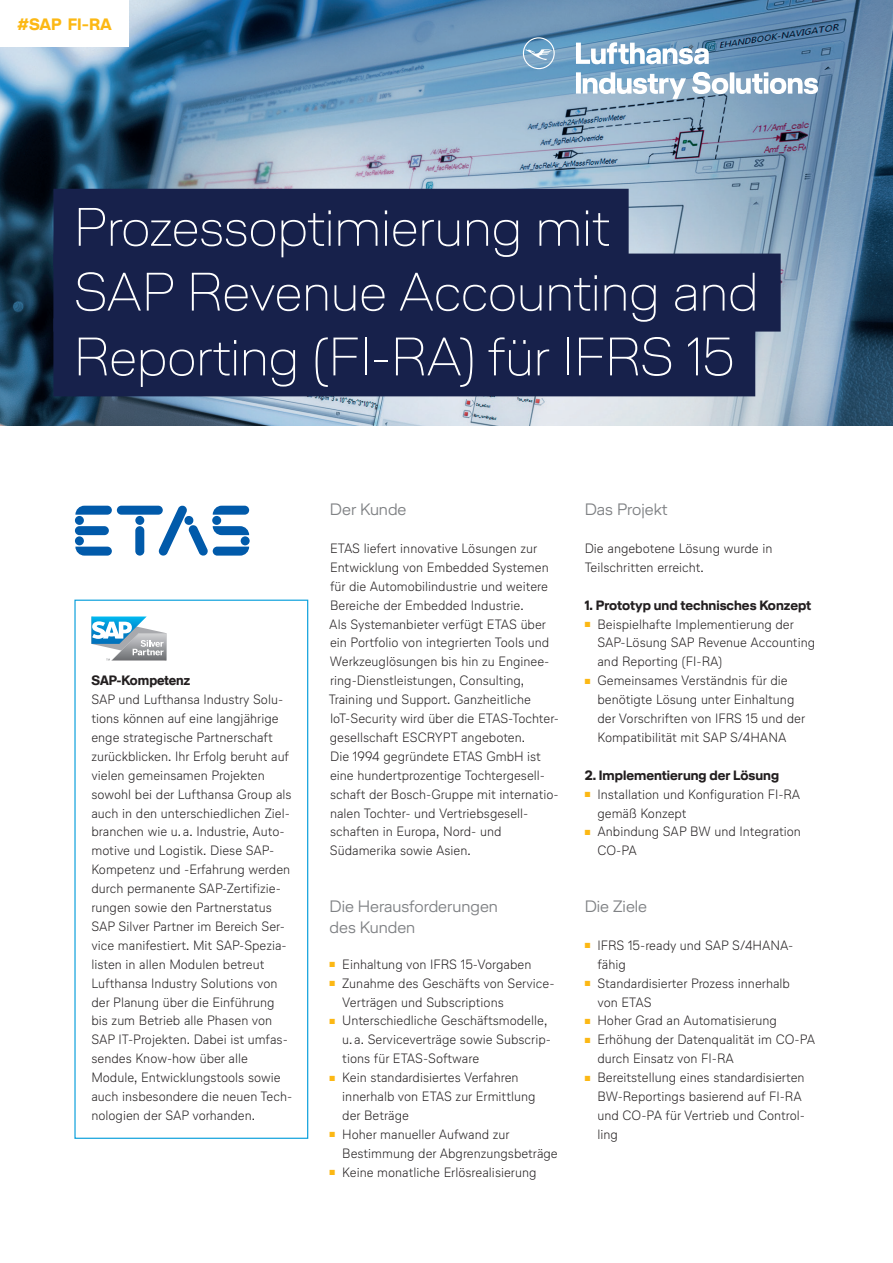
<style>
.page{position:relative;width:893px;height:1263px;background:#fff}
.page>*{position:absolute;margin:0;border:0;box-sizing:border-box;transform-origin:0 0}
.t1{font:100 54px/64.8px "Lufthansa Head";color:#fff}
.t2{font:300 16.5px/21.5px "Lufthansa Head";color:#808285}
.t3{font:700 16.5px "Lufthansa Head";color:#fcb814}
.t4{font:300 13.5px/18.9px "Lufthansa Text";color:#231f20}
.t5{font:700 13.5px "Lufthansa Head";color:#231f20}
.t6{font:500 13.5px "Lufthansa";color:#231f20}
.s1{color:#fcb814}
</style>
<div class="page">
<img style="left:0;top:0;width:893px;height:425px">
<div style="left:0;top:0;width:129px;height:47px;background:#fff"></div>
<div style="left:53px;top:189px;width:576px;height:78px;background:#17214b"></div>
<div style="left:53px;top:254px;width:728px;height:78px;background:#17214b"></div>
<div style="left:53px;top:318px;width:702px;height:78px;background:#17214b"></div>
<div style="left:74px;top:600px;width:234px;height:539px;border:1px solid #0ca0dc"></div>
<svg style="left:91px;top:616px;width:75px;height:44px"></svg>
<div style="left:135px;top:516px;width:9px;height:9px;background:#015aaa;border-radius:50%"></div>
<div style="left:117px;top:506px;width:46px;height:9px;background:#015aaa;border-radius:4px"></div>
<div style="left:135px;top:526px;width:9px;height:30px;background:#015aaa;border-radius:4px"></div>
<svg style="left:158px;top:505px;width:91px;height:51px"></svg>
<div style="left:75px;top:516px;width:9px;height:9px;background:#015aaa;border-radius:50%"></div>
<div style="left:75px;top:536px;width:9px;height:9px;background:#015aaa;border-radius:50%"></div>
<svg style="left:75px;top:506px;width:37px;height:9px"></svg>
<svg style="left:75px;top:547px;width:37px;height:9px"></svg>
<svg style="left:75px;top:526px;width:34px;height:9px"></svg>
<svg style="left:523px;top:37px;width:295px;height:62px"></svg>
<p class="t3" style="left:17px;top:12px;width:96px">#SAP FI-RA</p>
<h1 class="t1" style="left:74px;top:193px;width:686px">Prozessoptimierung mit<br>SAP Revenue Accounting and<br>Reporting (FI-RA) für IFRS 15</h1>
<p class="t6" style="left:91px;top:673px;width:100px">SAP-Kompetenz</p>
<p class="t4" style="left:91px;top:690px;width:202px">SAP und Lufthansa Industry Solu&shy;tions können auf eine langjährige enge strategische Partnerschaft zurückblicken. Ihr Erfolg beruht auf vielen gemeinsamen Projekten sowohl bei der Lufthansa Group als auch in den unterschiedlichen Ziel&shy;branchen wie u. a. Industrie, Auto&shy;motive und Logistik. Diese SAP-Kompetenz und -Erfahrung werden durch permanente SAP-Zertifizie&shy;rungen sowie den Partnerstatus SAP Silver Partner im Bereich Ser&shy;vice manifestiert. Mit SAP-Spezia&shy;listen in allen Modulen betreut Lufthansa Industry Solutions von der Planung über die Einführung bis zum Betrieb alle Phasen von SAP IT-Projekten. Dabei ist umfas&shy;sendes Know-how über alle Module, Entwicklungstools sowie auch insbesondere die neuen Tech&shy;nologien der SAP vorhanden.</p>
<p class="t2" style="left:330px;top:498px;width:78px">Der Kunde</p>
<p class="t4" style="left:329px;top:538px;width:232px">ETAS liefert innovative Lösungen zur Entwicklung von Embedded Systemen für die Automobilindustrie und weitere Bereiche der Embedded Industrie.<br>Als Systemanbieter verfügt ETAS über ein Portfolio von integrierten Tools und Werkzeuglösungen bis hin zu Enginee&shy;ring-Dienstleistungen, Consulting, Training und Support. Ganzheitliche IoT-Security wird über die ETAS-Tochter&shy;gesellschaft ESCRYPT angeboten.<br>Die 1994 gegründete ETAS GmbH ist eine hundertprozentige Tochtergesell&shy;schaft der Bosch-Gruppe mit internatio&shy;nalen Tochter- und Vertriebsgesell&shy;schaften in Europa, Nord- und Südamerika sowie Asien.</p>
<p class="t2" style="left:330px;top:895px;width:170px">Die Herausforderungen des Kunden</p>
<p class="t4" style="left:330px;top:954px;width:203px"><span class="s1">■</span> Einhaltung von IFRS 15-Vorgaben</p>
<p class="t4" style="left:342px;top:973px;width:214px;text-indent:-13px"><span class="s1">■</span> Zunahme des Geschäfts von Service-<br>Verträgen und Subscriptions</p>
<p class="t4" style="left:342px;top:1011px;width:210px;text-indent:-13px"><span class="s1">■</span> Unterschiedliche Geschäftsmodelle, u. a. Serviceverträge sowie Subscrip&shy;tions für ETAS-Software</p>
<p class="t4" style="left:342px;top:1068px;width:195px;text-indent:-13px"><span class="s1">■</span> Kein standardisiertes Verfahren innerhalb von ETAS zur Ermittlung der Beträge</p>
<p class="t4" style="left:342px;top:1124px;width:217px;text-indent:-13px"><span class="s1">■</span> Hoher manueller Aufwand zur<br>Bestimmung der Abgrenzungsbeträge</p>
<p class="t4" style="left:330px;top:1162px;width:208px"><span class="s1">■</span> Keine monatliche Erlösrealisierung</p>
<p class="t2" style="left:585px;top:498px;width:84px">Das Projekt</p>
<p class="t4" style="left:585px;top:538px;width:189px">Die angebotene Lösung wurde in<br>Teilschritten erreicht.</p>
<p class="t5" style="left:585px;top:595px;width:228px">1. Prototyp und technisches Konzept</p>
<p class="t4" style="left:597px;top:614px;width:219px;text-indent:-13px"><span class="s1">■</span> Beispielhafte Implementierung der<br>SAP-Lösung SAP Revenue Accounting and Reporting (FI-RA)</p>
<p class="t4" style="left:597px;top:671px;width:209px;text-indent:-13px"><span class="s1">■</span> Gemeinsames Verständnis für die benötigte Lösung unter Einhaltung der Vorschriften von IFRS 15 und der Kompatibilität mit SAP S/4HANA</p>
<p class="t5" style="left:585px;top:765px;width:196px">2. Implementierung der Lösung</p>
<p class="t4" style="left:597px;top:784px;width:204px;text-indent:-13px"><span class="s1">■</span> Installation und Konfiguration FI-RA gemäß Konzept</p>
<p class="t4" style="left:597px;top:822px;width:205px;text-indent:-13px"><span class="s1">■</span> Anbindung SAP BW und Integration<br>CO-PA</p>
<p class="t2" style="left:585px;top:895px;width:64px">Die Ziele</p>
<p class="t4" style="left:597px;top:935px;width:198px;text-indent:-13px"><span class="s1">■</span> IFRS 15-ready und SAP S/4HANA&shy;fähig</p>
<p class="t4" style="left:597px;top:973px;width:194px;text-indent:-13px"><span class="s1">■</span> Standardisierter Prozess innerhalb von ETAS</p>
<p class="t4" style="left:585px;top:1011px;width:194px"><span class="s1">■</span> Hoher Grad an Automatisierung</p>
<p class="t4" style="left:597px;top:1030px;width:219px;text-indent:-13px"><span class="s1">■</span> Erhöhung der Datenqualität im CO-PA durch Einsatz von FI-RA</p>
<p class="t4" style="left:597px;top:1068px;width:209px;text-indent:-13px"><span class="s1">■</span> Bereitstellung eines standardisierten<br>BW-Reportings basierend auf FI-RA und CO-PA für Vertrieb und Control&shy;ling</p>
</div>
